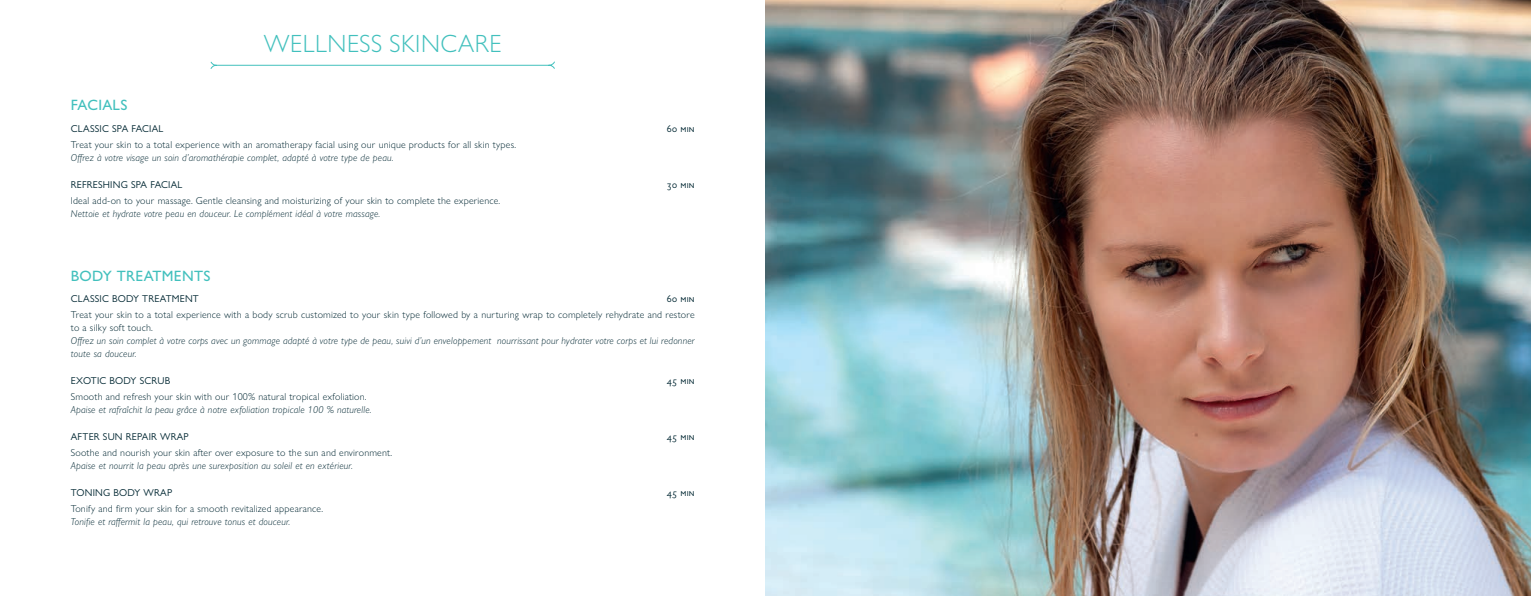
<style>
.page{position:relative;width:1531px;height:596px;background:#fff}
.page>*{position:absolute;margin:0;border:0;box-sizing:border-box;transform-origin:0 0}
.t1{font:300 25px "Gill Sans Nova";letter-spacing:.02em;color:#42c0bd}
.t2{font:500 15px "Gill Sans Nova";letter-spacing:.02em;color:#42c0bd}
.t3{font:300 10px/13px "Gill Sans Nova";letter-spacing:.02em;color:#002732}
.t4{font:italic 300 10px/13px "Gill Sans Nova";letter-spacing:.02em;color:#002732}
.t5{font:10px "Gill Sans Nova";letter-spacing:.02em;color:#002732}
</style>
<div class="page">
<svg style="left:210px;top:61px;width:345px;height:8px"></svg>
<img style="left:765px;top:0;width:766px;height:595px">
<h1 class="t1" style="left:264px;top:28px;width:239px">WELLNESS SKINCARE</h1>
<h2 class="t2" style="left:71px;top:96px;width:58px">FACIALS</h2>
<p class="t5" style="left:71px;top:122px;width:94px">CLASSIC SPA FACIAL</p>
<p class="t5" style="left:667px;top:122px;width:29px">60 min</p>
<p class="t3" style="left:71px;top:137px;width:447px">Treat your skin to a total experience with an aromatherapy facial using our unique products for all skin types.</p>
<p class="t4" style="left:71px;top:150px;width:324px">Offrez à votre visage un soin d’aromathérapie complet, adapté à votre type de peau.</p>
<p class="t5" style="left:71px;top:178px;width:113px">REFRESHING SPA FACIAL</p>
<p class="t5" style="left:667px;top:178px;width:29px">30 min</p>
<p class="t3" style="left:71px;top:193px;width:431px">Ideal add-on to your massage. Gentle cleansing and moisturizing of your skin to complete the experience.</p>
<p class="t4" style="left:71px;top:206px;width:311px">Nettoie et hydrate votre peau en douceur. Le complément idéal à votre massage.</p>
<h2 class="t2" style="left:71px;top:266px;width:141px">BODY TREATMENTS</h2>
<p class="t5" style="left:71px;top:292px;width:129px">CLASSIC BODY TREATMENT</p>
<p class="t5" style="left:667px;top:292px;width:29px">60 min</p>
<p class="t3" style="left:71px;top:308px;width:625px">Treat your skin to a total experience with a body scrub customized to your skin type followed by a nurturing wrap to completely rehydrate and restore to a silky soft touch.</p>
<p class="t4" style="left:71px;top:334px;width:625px">Offrez un soin complet à votre corps avec un gommage adapté à votre type de peau, suivi d’un enveloppement nourrissant pour hydrater votre corps et lui redonner toute sa douceur.</p>
<p class="t5" style="left:71px;top:374px;width:101px">EXOTIC BODY SCRUB</p>
<p class="t5" style="left:667px;top:374px;width:29px">45 min</p>
<p class="t3" style="left:71px;top:390px;width:297px">Smooth and refresh your skin with our 100% natural tropical exfoliation.</p>
<p class="t4" style="left:71px;top:403px;width:302px">Apaise et rafraîchit la peau grâce à notre exfoliation tropicale 100 % naturelle.</p>
<p class="t5" style="left:71px;top:430px;width:119px">AFTER SUN REPAIR WRAP</p>
<p class="t5" style="left:667px;top:430px;width:29px">45 min</p>
<p class="t3" style="left:71px;top:446px;width:323px">Soothe and nourish your skin after over exposure to the sun and environment.</p>
<p class="t4" style="left:71px;top:459px;width:283px">Apaise et nourrit la peau après une surexposition au soleil et en extérieur.</p>
<p class="t5" style="left:71px;top:486px;width:103px">TONING BODY WRAP</p>
<p class="t5" style="left:667px;top:486px;width:29px">45 min</p>
<p class="t3" style="left:71px;top:502px;width:254px">Tonify and firm your skin for a smooth revitalized appearance.</p>
<p class="t4" style="left:71px;top:515px;width:221px">Tonifie et raffermit la peau, qui retrouve tonus et douceur.</p>
</div>
